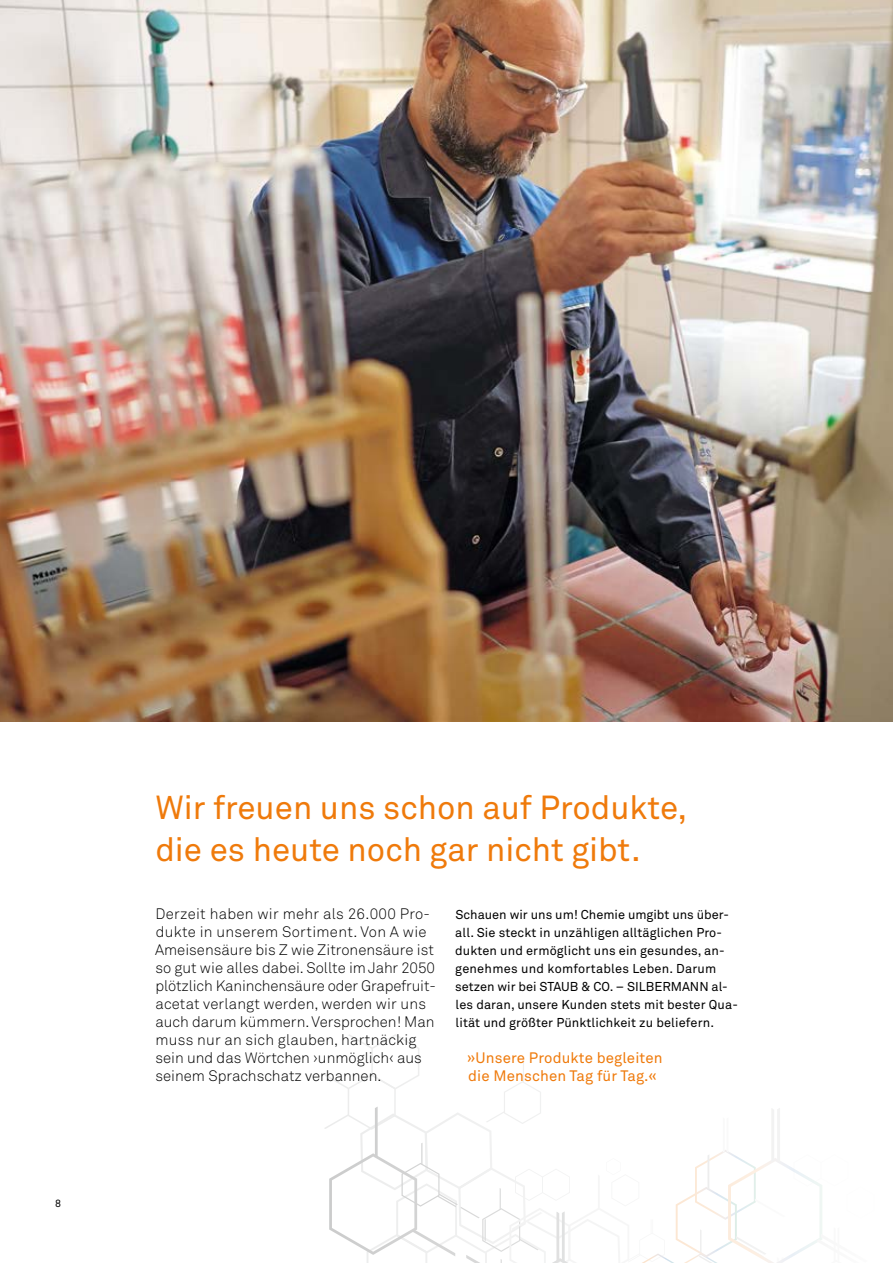
<style>
.page{position:relative;width:893px;height:1263px;background:#fff}
.page>*{position:absolute;margin:0;border:0;box-sizing:border-box;transform-origin:0 0}
.t1{font:33px/42px "Akkurat Std";color:#ef7a0b}
.t2{font:300 15px/18px "Akkurat Std";color:#000}
.t3{font:15px/18px "Akkurat Std";letter-spacing:.01em;color:#ef7a0b}
.t4{font:12.75px/18px "Akkurat Std";letter-spacing:.01em;color:#000}
.t5{font:10.5px "Akkurat Std";color:#000}
</style>
<div class="page">
<svg style="left:325px;top:1034px;width:497px;height:229px"></svg>
<img style="left:0;top:0;width:893px;height:721px">
<p class="t5" style="left:55px;top:1198px;width:7px">8</p>
<h1 class="t1" style="left:155px;top:787px;width:533px">Wir freuen uns schon auf Produkte, die es heute noch gar nicht gibt.</h1>
<p class="t2" style="left:155px;top:905px;width:281px">Derzeit haben wir mehr als 26.000 Pro&shy;dukte in unserem Sortiment. Von A wie Ameisensäure bis Z wie Zitronensäure ist so gut wie alles dabei. Sollte im Jahr 2050 plötzlich Kaninchensäure oder Grapefruit&shy;acetat verlangt werden, werden wir uns auch darum kümmern. Versprochen! Man muss nur an sich glauben, hartnäckig sein und das Wörtchen ›unmöglich‹ aus seinem Sprachschatz verbannen.</p>
<p class="t4" style="left:455px;top:906px;width:284px">Schauen wir uns um! Chemie umgibt uns über-- all. Sie steckt in unzähligen alltäglichen Pro&shy;dukten und ermöglicht uns ein gesundes, an&shy;genehmes und komfortables Leben. Darum setzen wir bei STAUB &amp; CO. – SILBERMANN al&shy;les daran, unsere Kunden stets mit bester Qua&shy;lität und größter Pünktlichkeit zu beliefern.</p>
<p class="t3" style="left:467px;top:1049px;width:197px">»Unsere Produkte begleiten die Menschen Tag für Tag.«</p>
</div>
